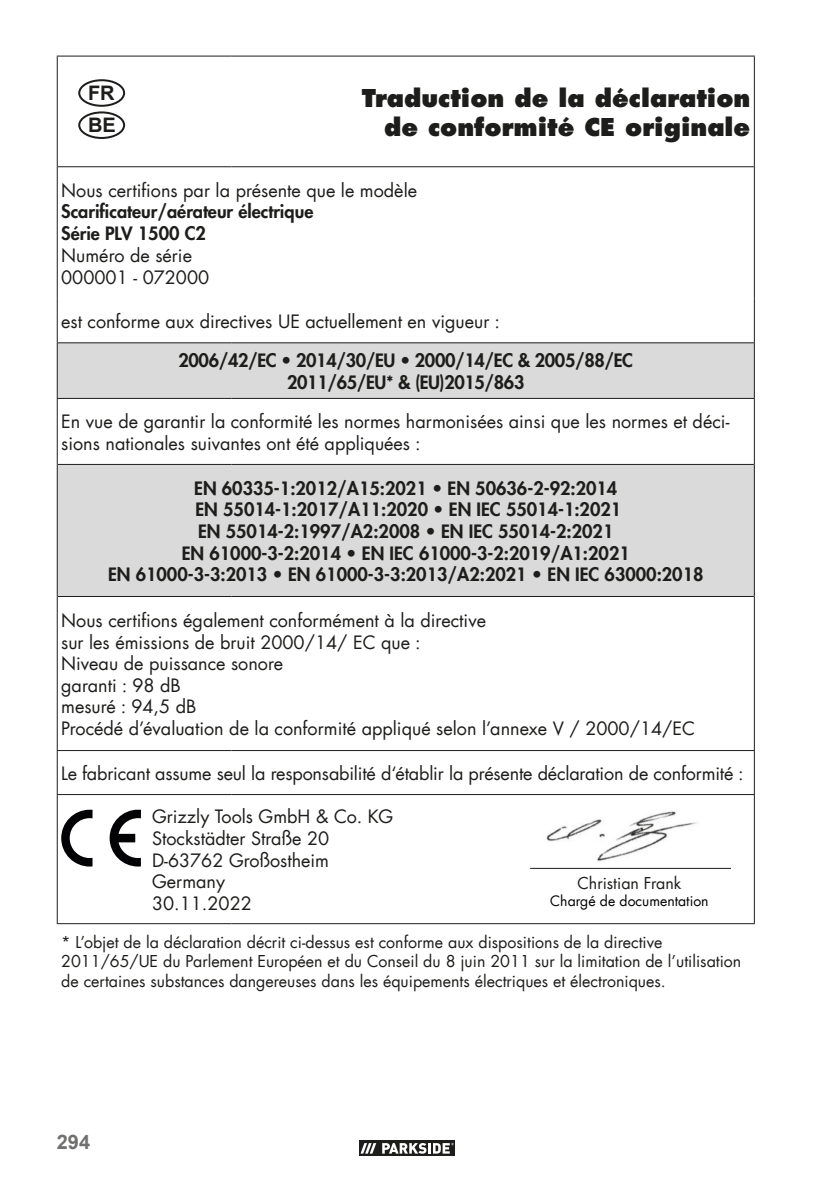
<style>
.page{position:relative;width:840px;height:1191px;background:#fff}
.page>*{position:absolute;margin:0;border:0;box-sizing:border-box;transform-origin:0 0}
.t1{font:800 24px/28.8px "Futura Com";color:#1d1d1b;text-align:right}
.t2{font:700 20px/32.2px "Arial";color:#1d1d1b}
.t3{font:700 20px "Arial";color:#70706f}
.t4{font:18px/21.6px "Futura Com";color:#1d1d1b}
.t5{font:800 18px/21.6px "Futura Com";color:#1d1d1b}
.t6{font:800 18px/21.6px "Futura Com";letter-spacing:-.02em;color:#1d1d1b;text-align:center}
.t7{font:16px/19.2px "Futura Com";color:#1d1d1b}
.t8{font:14px "Futura Com";color:#020204}
</style>
<div class="page">
<div style="left:358px;top:1139px;width:97px;height:18px;background:#1d1d1b"></div>
<svg style="left:360px;top:1143px;width:17px;height:11px"></svg>
<div style="left:378px;top:1140px;width:77px;height:16px;background:linear-gradient(to right,#1d1d1b,#1d1d1b)"></div>
<svg style="left:360px;top:1143px;width:16px;height:10px"></svg>
<svg style="left:382px;top:1142px;width:71px;height:11px"></svg>
<svg style="left:58px;top:343px;width:695px;height:253px;fill:#dadada"></svg>
<hr style="left:57px;top:167px;width:1px;height:132px;background:#1d1d1b">
<hr style="left:753px;top:167px;width:1px;height:132px;background:#1d1d1b">
<hr style="left:57px;top:299px;width:1px;height:44px;background:#1d1d1b">
<hr style="left:753px;top:299px;width:1px;height:44px;background:#1d1d1b">
<hr style="left:57px;top:343px;width:1px;height:55px;background:#1d1d1b">
<hr style="left:753px;top:343px;width:1px;height:55px;background:#1d1d1b">
<hr style="left:57px;top:398px;width:174px;height:1px;background:#1d1d1b">
<hr style="left:57px;top:399px;width:1px;height:65px;background:#1d1d1b">
<hr style="left:231px;top:398px;width:523px;height:1px;background:#1d1d1b">
<hr style="left:753px;top:399px;width:1px;height:65px;background:#1d1d1b">
<hr style="left:753px;top:464px;width:1px;height:132px;background:#1d1d1b">
<hr style="left:57px;top:596px;width:1px;height:154px;background:#1d1d1b">
<hr style="left:753px;top:596px;width:1px;height:154px;background:#1d1d1b">
<hr style="left:57px;top:750px;width:174px;height:1px;background:#1d1d1b">
<hr style="left:57px;top:751px;width:1px;height:43px;background:#1d1d1b">
<hr style="left:231px;top:750px;width:523px;height:1px;background:#1d1d1b">
<hr style="left:753px;top:751px;width:1px;height:43px;background:#1d1d1b">
<hr style="left:57px;top:794px;width:174px;height:1px;background:#1d1d1b">
<hr style="left:57px;top:795px;width:1px;height:128px;background:#1d1d1b">
<hr style="left:231px;top:794px;width:523px;height:1px;background:#1d1d1b">
<hr style="left:753px;top:795px;width:1px;height:128px;background:#1d1d1b">
<hr style="left:57px;top:923px;width:174px;height:1px;background:#1d1d1b">
<hr style="left:231px;top:923px;width:523px;height:1px;background:#1d1d1b">
<hr style="left:58px;top:342px;width:173px;height:1px;background:#1d1d1b">
<hr style="left:231px;top:342px;width:522px;height:1px;background:#1d1d1b">
<hr style="left:57px;top:56px;width:174px;height:1px;background:#1d1d1b">
<hr style="left:57px;top:57px;width:1px;height:110px;background:#1d1d1b">
<hr style="left:231px;top:56px;width:523px;height:1px;background:#1d1d1b">
<hr style="left:753px;top:57px;width:1px;height:110px;background:#1d1d1b">
<hr style="left:58px;top:166px;width:173px;height:1px;background:#1d1d1b">
<hr style="left:231px;top:166px;width:522px;height:1px;background:#1d1d1b">
<hr style="left:58px;top:464px;width:173px;height:1px;background:#1d1d1b">
<hr style="left:231px;top:464px;width:522px;height:1px;background:#1d1d1b">
<hr style="left:58px;top:596px;width:173px;height:1px;background:#1d1d1b">
<hr style="left:231px;top:596px;width:522px;height:1px;background:#1d1d1b">
<hr style="left:57px;top:464px;width:1px;height:132px;background:#1d1d1b">
<div style="left:78px;top:79px;width:47px;height:28px;border:2px solid #1d1d1b;border-radius:50%"></div>
<div style="left:78px;top:111px;width:47px;height:28px;border:2px solid #1d1d1b;border-radius:50%"></div>
<svg style="left:61px;top:809px;width:31px;height:57px"></svg>
<svg style="left:109px;top:809px;width:32px;height:57px"></svg>
<hr style="left:530px;top:868px;width:200px;height:1px;background:#1d1d1b">
<img style="left:546px;top:811px;width:151px;height:51px">
<p class="t2" style="left:88px;top:77px;width:29px">FR<br>BE</p>
<h1 class="t1" style="left:361px;top:86px;width:390px">Traduction de la déclaration de conformité CE originale</h1>
<p class="t4" style="left:61px;top:179px;width:357px">Nous certifions par la présente que le modèle</p>
<p class="t5" style="left:61px;top:200px;width:253px">Scarificateur/aérateur électrique<br>Série PLV 1500 C2</p>
<p class="t4" style="left:61px;top:244px;width:149px">Numéro de série<br>000001 - 072000</p>
<p class="t4" style="left:61px;top:310px;width:440px">est conforme aux directives UE actuellement en vigueur :</p>
<p class="t6" style="left:178px;top:351px;width:456px">2006/42/EC • 2014/30/EU • 2000/14/EC &amp; 2005/88/EC<br>2011/65/EU* &amp; (EU)2015/863</p>
<p class="t4" style="left:61px;top:412px;width:669px">En vue de garantir la conformité les normes harmonisées ainsi que les normes et déci&shy;sions nationales suivantes ont été appliquées :</p>
<p class="t5" style="left:108px;top:478px;width:596px;text-align:center">EN 60335-1:2012/A15:2021 • EN 50636-2-92:2014<br>EN 55014-1:2017/A11:2020 • EN IEC 55014-1:2021<br>EN 55014-2:1997/A2:2008 • EN IEC 55014-2:2021<br>EN 61000-3-2:2014 • EN IEC 61000-3-2:2019/A1:2021<br>EN 61000-3-3:2013 • EN 61000-3-3:2013/A2:2021 • EN IEC 63000:2018</p>
<p class="t4" style="left:61px;top:609px;width:635px">Nous certifions également conformément à la directive<br>sur les émissions de bruit 2000/14/ EC que :<br>Niveau de puissance sonore<br>garanti : 98 dB<br>mesuré : 94,5 dB<br>Procédé d’évaluation de la conformité appliqué selon l’annexe V / 2000/14/EC</p>
<p class="t4" style="left:61px;top:762px;width:683px">Le fabricant assume seul la responsabilité d‘établir la présente déclaration de conformité :</p>
<p class="t4" style="left:152px;top:805px;width:242px">Grizzly Tools GmbH &amp; Co. KG<br>Stockstädter Straße 20<br>D-63762 Großostheim<br>Germany<br>30.11.2022</p>
<p class="t7" style="left:61px;top:932px;width:681px">* L’objet de la déclaration décrit ci-dessus est conforme aux dispositions de la directive<br>2011/65/UE du Parlement Européen et du Conseil du 8 juin 2011 sur la limitation de l’utilisation de certaines substances dangereuses dans les équipements électriques et électroniques.</p>
<p class="t7" style="left:577px;top:874px;width:105px">Christian Frank</p>
<p class="t8" style="left:550px;top:893px;width:160px">Chargé de documentation</p>
<p class="t3" style="left:57px;top:1130px;width:35px">294</p>
</div>
